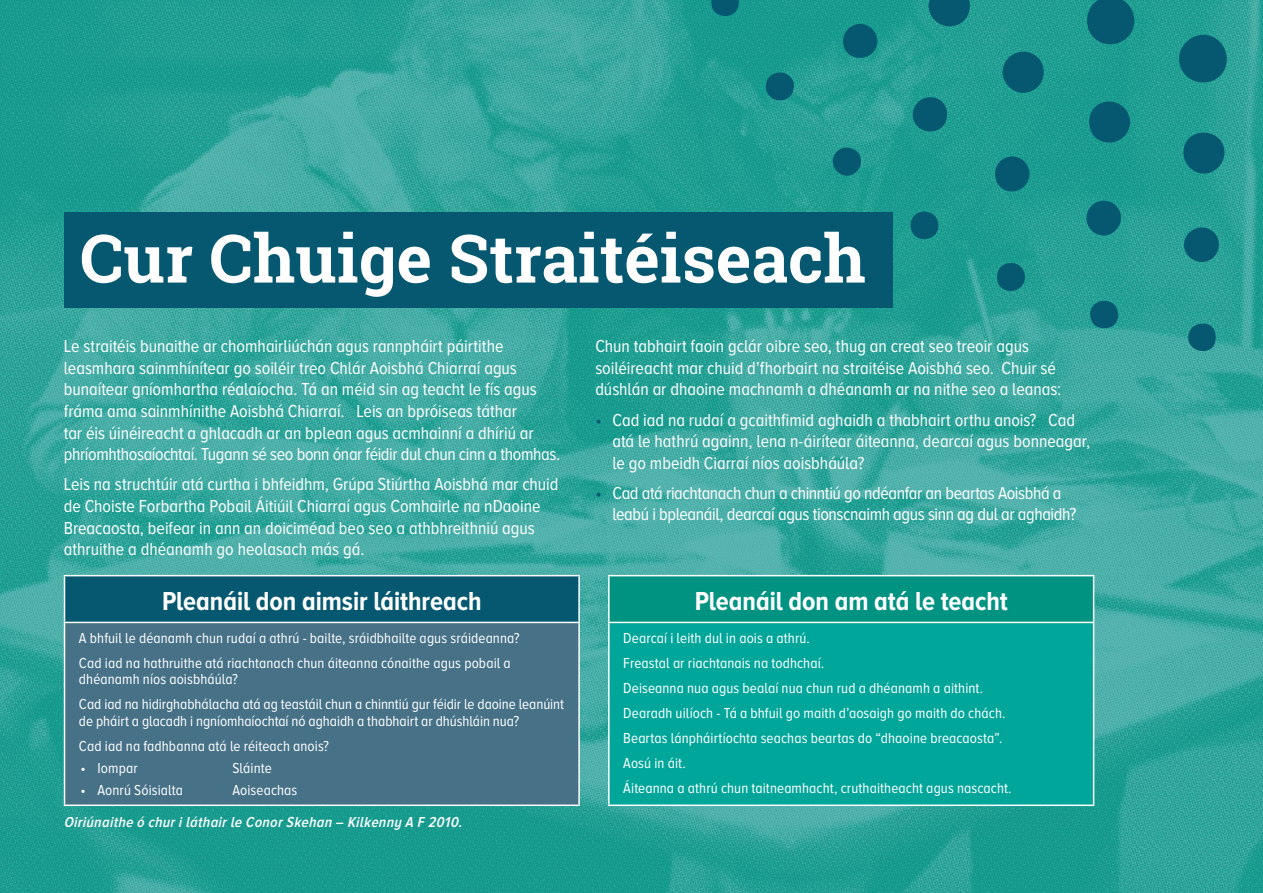
<style>
.page{position:relative;width:1263px;height:893px;background:#fff}
.page>*{position:absolute;margin:0;border:0;box-sizing:border-box;transform-origin:0 0}
.t1{font:700 66.75px "Roboto Slab";color:#fff}
.t2{font:700 27px "Proxima Nova A Cond";letter-spacing:-.005em;color:#fff}
.t3{font:18px/21.6px "Proxima Nova A Cond";color:#fff}
.t4{font:18px/21.6px "Proxima Nova A Cond";letter-spacing:-.02em;color:#fff}
.t5{font:15px/25px "Proxima Nova A Cond";letter-spacing:.005em;color:#fff}
.t6{font:italic 600 15px "Proxima Nova A Cond";color:#fff}
.s1{color:#05586f}
</style>
<div class="page">
<img style="left:0;top:0;width:1263px;height:893px">
<svg style="left:1179px;top:35px;width:48px;height:47px"></svg>
<svg style="left:1087px;top:0;width:47px;height:44px"></svg>
<svg style="left:1002px;top:52px;width:42px;height:41px"></svg>
<svg style="left:1089px;top:102px;width:41px;height:41px"></svg>
<svg style="left:1183px;top:133px;width:42px;height:41px"></svg>
<svg style="left:928px;top:0;width:42px;height:26px"></svg>
<svg style="left:994px;top:156px;width:36px;height:35px"></svg>
<svg style="left:1183px;top:227px;width:36px;height:35px"></svg>
<svg style="left:1086px;top:201px;width:35px;height:35px"></svg>
<svg style="left:913px;top:97px;width:34px;height:34px"></svg>
<svg style="left:842px;top:24px;width:35px;height:34px"></svg>
<svg style="left:997px;top:263px;width:28px;height:28px"></svg>
<svg style="left:832px;top:148px;width:29px;height:28px"></svg>
<svg style="left:765px;top:73px;width:29px;height:27px"></svg>
<svg style="left:711px;top:0;width:28px;height:16px"></svg>
<svg style="left:1090px;top:301px;width:28px;height:27px"></svg>
<svg style="left:1187px;top:324px;width:29px;height:27px"></svg>
<svg style="left:910px;top:212px;width:29px;height:27px"></svg>
<div style="left:64px;top:213px;width:828px;height:95px;background:#05586f"></div>
<div style="left:609px;top:576px;width:485px;height:46px;background:#009382"></div>
<div style="left:609px;top:622px;width:485px;height:183px;background:#00a69a"></div>
<hr style="left:608px;top:575px;width:486px;height:1px;background:#fff">
<hr style="left:608px;top:576px;width:2px;height:46px;background:#fff">
<hr style="left:1093px;top:576px;width:1px;height:46px;background:#fff">
<hr style="left:608px;top:622px;width:486px;height:1px;background:#fff">
<hr style="left:608px;top:623px;width:2px;height:181px;background:#fff">
<hr style="left:1093px;top:623px;width:1px;height:181px;background:#fff">
<hr style="left:608px;top:804px;width:486px;height:2px;background:#fff">
<div style="left:65px;top:576px;width:514px;height:46px;background:#05586f"></div>
<div style="left:65px;top:622px;width:514px;height:183px;background:#467187"></div>
<hr style="left:64px;top:575px;width:516px;height:1px;background:#fff">
<hr style="left:64px;top:576px;width:1px;height:46px;background:#fff">
<hr style="left:64px;top:622px;width:516px;height:1px;background:#fff">
<hr style="left:64px;top:623px;width:1px;height:181px;background:#fff">
<hr style="left:64px;top:804px;width:516px;height:2px;background:#fff">
<hr style="left:578px;top:576px;width:2px;height:46px;background:#fff">
<hr style="left:578px;top:623px;width:2px;height:181px;background:#fff">
<h1 class="t1" style="left:80px;top:213px;width:787px">Cur Chuige Straitéiseach</h1>
<p class="t3" style="left:64px;top:335px;width:498px">Le straitéis bunaithe ar chomhairliúchán agus rannpháirt páirtithe leasmhara sainmhínítear go soiléir treo Chlár Aoisbhá Chiarraí agus bunaítear gníomhartha réalaíocha. Tá an méid sin ag teacht le fís agus fráma ama sainmhínithe Aoisbhá Chiarraí. Leis an bpróiseas táthar<br>tar éis úinéireacht a ghlacadh ar an bplean agus acmhainní a dhíriú ar phríomhthosaíochtaí. Tugann sé seo bonn ónar féidir dul chun cinn a thomhas.</p>
<p class="t3" style="left:64px;top:473px;width:496px">Leis na struchtúir atá curtha i bhfeidhm, Grúpa Stiúrtha Aoisbhá mar chuid de Choiste Forbartha Pobail Áitiúil Chiarraí agus Comhairle na nDaoine Breacaosta, beifear in ann an doiciméad beo seo a athbhreithniú agus athruithe a dhéanamh go heolasach más gá.</p>
<h2 class="t2" style="left:162px;top:586px;width:321px">Pleanáil don aimsir láithreach</h2>
<p class="t5" style="left:79px;top:625px;width:442px">A bhfuil le déanamh chun rudaí a athrú - bailte, sráidbhailte agus sráideanna?<br>Cad iad na hathruithe atá riachtanach chun áiteanna cónaithe agus pobail a</p>
<p class="t5" style="left:79px;top:667px;width:487px">dhéanamh níos aoisbháúla?<br>Cad iad na hidirghabhálacha atá ag teastáil chun a chinntiú gur féidir le daoine leanúint</p>
<p class="t5" style="left:79px;top:708px;width:442px">de pháirt a glacadh i ngníomhaíochtaí nó aghaidh a thabhairt ar dhúshláin nua?<br>Cad iad na fadhbanna atá le réiteach anois?</p>
<p class="t5" style="left:80px;top:755px;width:59px">• Iompar</p>
<p class="t5" style="left:232px;top:755px;width:41px">Sláinte</p>
<p class="t5" style="left:80px;top:777px;width:104px">• Aonrú Sóisialta</p>
<p class="t5" style="left:232px;top:777px;width:66px">Aoiseachas</p>
<p class="t6" style="left:64px;top:814px;width:403px">Oiriúnaithe ó churiláthairle ConorSkehan – Kilkenny A F 2010.</p>
<p class="t3" style="left:595px;top:335px;width:467px">Chun tabhairt faoin gclár oibre seo, thug an creat seo treoir agus soiléireacht mar chuid d’fhorbairt na straitéise Aoisbhá seo. Chuir sé dúshlán ar dhaoine machnamh a dhéanamh ar na nithe seo a leanas:</p>
<p class="t3" style="left:612px;top:409px;width:479px;text-indent:-17px"><span class="s1">•</span> Cad iad na rudaí a gcaithfimid aghaidh a thabhairt orthu anois? Cad atá le hathrú againn, lena n-áirítear áiteanna, dearcaí agus bonneagar, le go mbeidh Ciarraí níos aoisbháúla?</p>
<p class="t4" style="left:612px;top:482px;width:465px;text-indent:-17px"><span class="s1">•</span> Cad atá riachtanach chun a chinntiú go ndéanfar an beartas Aoisbhá a leabú i bpleanáil, dearcaí agus tionscnaimh agus sinn ag dul ar aghaidh?</p>
<h2 class="t2" style="left:695px;top:586px;width:315px">Pleanáil don am atá le teacht</h2>
<p class="t5" style="left:623px;top:625px;width:390px">Dearcaí i leith dul in aois a athrú.<br>Freastal ar riachtanais na todhchaí.<br>Deiseanna nua agus bealaí nua chun rud a dhéanamh a aithint.<br>Dearadh uilíoch - Tá a bhfuil go maith d’aosaigh go maith do chách.<br>Beartas lánpháirtíochta seachas beartas do “dhaoine breacaosta”.<br>Aosú in áit.<br>Áiteanna a athrú chun taitneamhacht, cruthaitheacht agus nascacht.</p>
</div>
